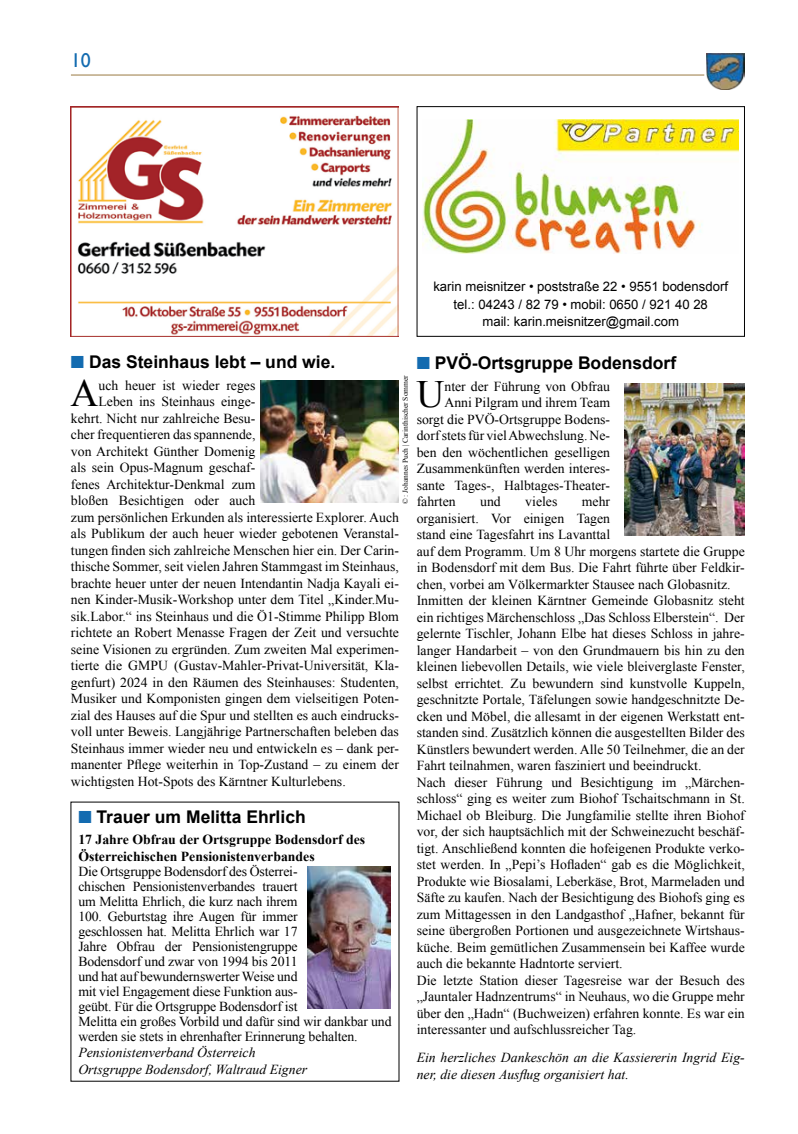
<style>
.page{position:relative;width:798px;height:1134px;background:#fff}
.page>*{position:absolute;margin:0;border:0;box-sizing:border-box;transform-origin:0 0}
.t1{font:38.62px "Times New Roman";color:#000}
.t2{font:20px "Gill Sans";color:#136bb0}
.t3{font:700 17.5px "Arial";color:#000}
.t4{font:13.75px/16.5px "Times New Roman";color:#000}
.t5{font:italic 13.75px/16.5px "Times New Roman";color:#000}
.t6{font:700 13.75px/16.5px "Times New Roman";color:#000}
.t7{font:13.12px/17.5px "Arial";color:#000;text-align:center}
.t8{font:7.5px "Times New Roman";color:#000}
.s1{color:#136bb0}
</style>
<div class="page">
<hr style="left:71px;top:74px;width:633px;height:2px;background:#ad9468">
<img style="left:706px;top:53px;width:38px;height:37px">
<img style="left:260px;top:381px;width:138px;height:122px">
<img style="left:308px;top:867px;width:82px;height:141px">
<img style="left:624px;top:383px;width:120px;height:152px">
<div style="left:416px;top:106px;width:328px;height:231px;border:1px solid #000"></div>
<img style="left:422px;top:120px;width:316px;height:133px">
<img style="left:71px;top:106px;width:328px;height:231px">
<h2 class="t2" style="left:71px;top:49px;width:21px">10</h2>
<p class="t7" style="left:433px;top:278px;width:296px">karin meisnitzer • poststraße 22 • 9551 bodensdorf tel.: 04243 / 82 79 • mobil: 0650 / 921 40 28<br>mail: karin.meisnitzer@gmail.com</p>
<p class="t3" style="left:416px;top:351px;width:261px"><span class="s1">■</span> PVÖ-Ortsgruppe Bodensdorf</p>
<h1 class="t1" style="left:416px;top:368px;width:29px">U</h1>
<p class="t4" style="left:444px;top:378px;width:167px">nter der Führung von Obfrau</p>
<p class="t3" style="left:71px;top:350px;width:266px"><span class="s1">■</span> Das Steinhaus lebt – und wie.</p>
<h1 class="t1" style="left:71px;top:367px;width:29px">A</h1>
<p class="t4" style="left:98px;top:376px;width:158px">uch heuer ist wieder reges</p>
<p class="t8" style="left:400px;top:504px;width:130px;rotate:-90deg">© : Johannes Puch | Carinthischer Sommer</p>
<p class="t4" style="left:98px;top:393px;width:158px">Leben ins Steinhaus einge-</p>
<p class="t4" style="left:71px;top:409px;width:186px">kehrt. Nicht nur zahlreiche Besu-</p>
<p class="t4" style="left:71px;top:426px;width:186px">cher frequentieren das spannende,</p>
<p class="t4" style="left:71px;top:442px;width:186px">von Architekt Günther Domenig</p>
<p class="t4" style="left:71px;top:459px;width:186px">als sein Opus-Magnum geschaf-</p>
<p class="t4" style="left:71px;top:475px;width:186px">fenes Architektur-Denkmal zum</p>
<p class="t4" style="left:71px;top:492px;width:186px">bloßen Besichtigen oder auch</p>
<p class="t4" style="left:71px;top:508px;width:329px">zum persönlichen Erkunden als interessierte Explorer. Auch</p>
<p class="t4" style="left:71px;top:525px;width:329px">als Publikum der auch heuer wieder gebotenen Veranstal-</p>
<p class="t4" style="left:71px;top:541px;width:329px">tungen finden sich zahlreiche Menschen hier ein. Der Carin-</p>
<p class="t4" style="left:71px;top:558px;width:329px">thische Sommer, seit vielen Jahren Stammgast im Steinhaus,</p>
<p class="t4" style="left:71px;top:574px;width:329px">brachte heuer unter der neuen Intendantin Nadja Kayali ei-</p>
<p class="t4" style="left:71px;top:591px;width:329px">nen Kinder-Musik-Workshop unter dem Titel „Kinder.Mu-</p>
<p class="t4" style="left:71px;top:607px;width:329px">sik.Labor.“ ins Steinhaus und die Ö1-Stimme Philipp Blom</p>
<p class="t4" style="left:71px;top:624px;width:329px">richtete an Robert Menasse Fragen der Zeit und versuchte</p>
<p class="t4" style="left:71px;top:640px;width:329px">seine Visionen zu ergründen. Zum zweiten Mal experimen-</p>
<p class="t4" style="left:71px;top:657px;width:329px">tierte die GMPU (Gustav-Mahler-Privat-Universität, Kla-</p>
<p class="t4" style="left:71px;top:673px;width:329px">genfurt) 2024 in den Räumen des Steinhauses: Studenten,</p>
<p class="t4" style="left:71px;top:690px;width:329px">Musiker und Komponisten gingen dem vielseitigen Poten-</p>
<p class="t4" style="left:71px;top:706px;width:329px">zial des Hauses auf die Spur und stellten es auch eindrucks-</p>
<p class="t4" style="left:71px;top:723px;width:329px">voll unter Beweis. Langjährige Partnerschaften beleben das</p>
<p class="t4" style="left:71px;top:739px;width:329px">Steinhaus immer wieder neu und entwickeln es – dank per-</p>
<p class="t4" style="left:71px;top:756px;width:329px">manenter Pflege weiterhin in Top-Zustand – zu einem der</p>
<p class="t4" style="left:71px;top:772px;width:276px">wichtigsten Hot-Spots des Kärntner Kulturlebens.</p>
<p class="t3" style="left:78px;top:805px;width:229px"><span class="s1">■</span> Trauer um Melitta Ehrlich</p>
<p class="t6" style="left:78px;top:831px;width:288px">17 Jahre Obfrau der Ortsgruppe Bodensdorf des<br>Österreichischen Pensionistenverbandes</p>
<p class="t4" style="left:78px;top:863px;width:314px;line-height:15px">Die Ortsgruppe Bodensdorf des Österrei-<br>chischen Pensionistenverbandes trauert<br>um Melitta Ehrlich, die kurz nach ihrem<br>100. Geburtstag ihre Augen für immer<br>geschlossen hat. Melitta Ehrlich war 17<br>Jahre Obfrau der Pensionistengruppe<br>Bodensdorf und zwar von 1994 bis 2011<br>und hat auf bewundernswerter Weise und<br>mit viel Engagement diese Funktion aus-<br>geübt. Für die Ortsgruppe Bodensdorf ist<br>Melitta ein großes Vorbild und dafür sind wir dankbar und werden sie stets in ehrenhafter Erinnerung behalten.</p>
<p class="t5" style="left:78px;top:1044px;width:230px">Pensionistenverband Österreich<br>Ortsgruppe Bodensdorf, Waltraud Eigner</p>
<p class="t4" style="left:444px;top:394px;width:167px">Anni Pilgram und ihrem Team</p>
<p class="t4" style="left:416px;top:411px;width:195px">sorgt die PVÖ-Ortsgruppe Bodens-</p>
<p class="t4" style="left:416px;top:427px;width:195px">dorf stets für viel Abwechslung. Ne-</p>
<p class="t4" style="left:416px;top:444px;width:195px">ben den wöchentlichen geselligen</p>
<p class="t4" style="left:416px;top:460px;width:195px">Zusammenkünften werden interes-</p>
<p class="t4" style="left:416px;top:477px;width:195px">sante Tages-, Halbtages-Theater-</p>
<p class="t4" style="left:416px;top:493px;width:40px">fahrten</p>
<p class="t4" style="left:480px;top:493px;width:22px">und</p>
<p class="t4" style="left:525px;top:493px;width:34px">vieles</p>
<p class="t4" style="left:416px;top:493px;width:329px;text-indent:165px">mehr<br>organisiert. Vor einigen Tagen<br>stand eine Tagesfahrt ins Lavanttal<br>auf dem Programm. Um 8 Uhr morgens startete die Gruppe in Bodensdorf mit dem Bus. Die Fahrt führte über Feldkir&shy;chen, vorbei am Völkermarkter Stausee nach Globasnitz.<br>Inmitten der kleinen Kärntner Gemeinde Globasnitz steht ein richtiges Märchenschloss „Das Schloss Elberstein“. Der gelernte Tischler, Johann Elbe hat dieses Schloss in jahre&shy;langer Handarbeit – von den Grundmauern bis hin zu den kleinen liebevollen Details, wie viele bleiverglaste Fenster, selbst errichtet. Zu bewundern sind kunstvolle Kuppeln, geschnitzte Portale, Täfelungen sowie handgeschnitzte De&shy;cken und Möbel, die allesamt in der eigenen Werkstatt ent&shy;standen sind. Zusätzlich können die ausgestellten Bilder des Künstlers bewundert werden. Alle 50 Teilnehmer, die an der Fahrt teilnahmen, waren fasziniert und beeindruckt.<br>Nach dieser Führung und Besichtigung im „Märchen&shy;schloss“ ging es weiter zum Biohof Tschaitschmann in St.<br>Michael ob Bleiburg. Die Jungfamilie stellte ihren Biohof vor, der sich hauptsächlich mit der Schweinezucht beschäf&shy;tigt. Anschließend konnten die hofeigenen Produkte verko&shy;stet werden. In „Pepi’s Hofladen“ gab es die Möglichkeit, Produkte wie Biosalami, Leberkäse, Brot, Marmeladen und Säfte zu kaufen. Nach der Besichtigung des Biohofs ging es zum Mittagessen in den Landgasthof „Hafner, bekannt für seine übergroßen Portionen und ausgezeichnete Wirtshaus&shy;küche. Beim gemütlichen Zusammensein bei Kaffee wurde auch die bekannte Hadntorte serviert.<br>Die letzte Station dieser Tagesreise war der Besuch des „Jauntaler Hadnzentrums“ in Neuhaus, wo die Gruppe mehr über den „Hadn“ (Buchweizen) erfahren konnte. Es war ein interessanter und aufschlussreicher Tag.</p>
<p class="t5" style="left:416px;top:1049px;width:329px">Ein herzliches Dankeschön an die Kassiererin Ingrid Eig&shy;ner, die diesen Ausflug organisiert hat.</p>
</div>
